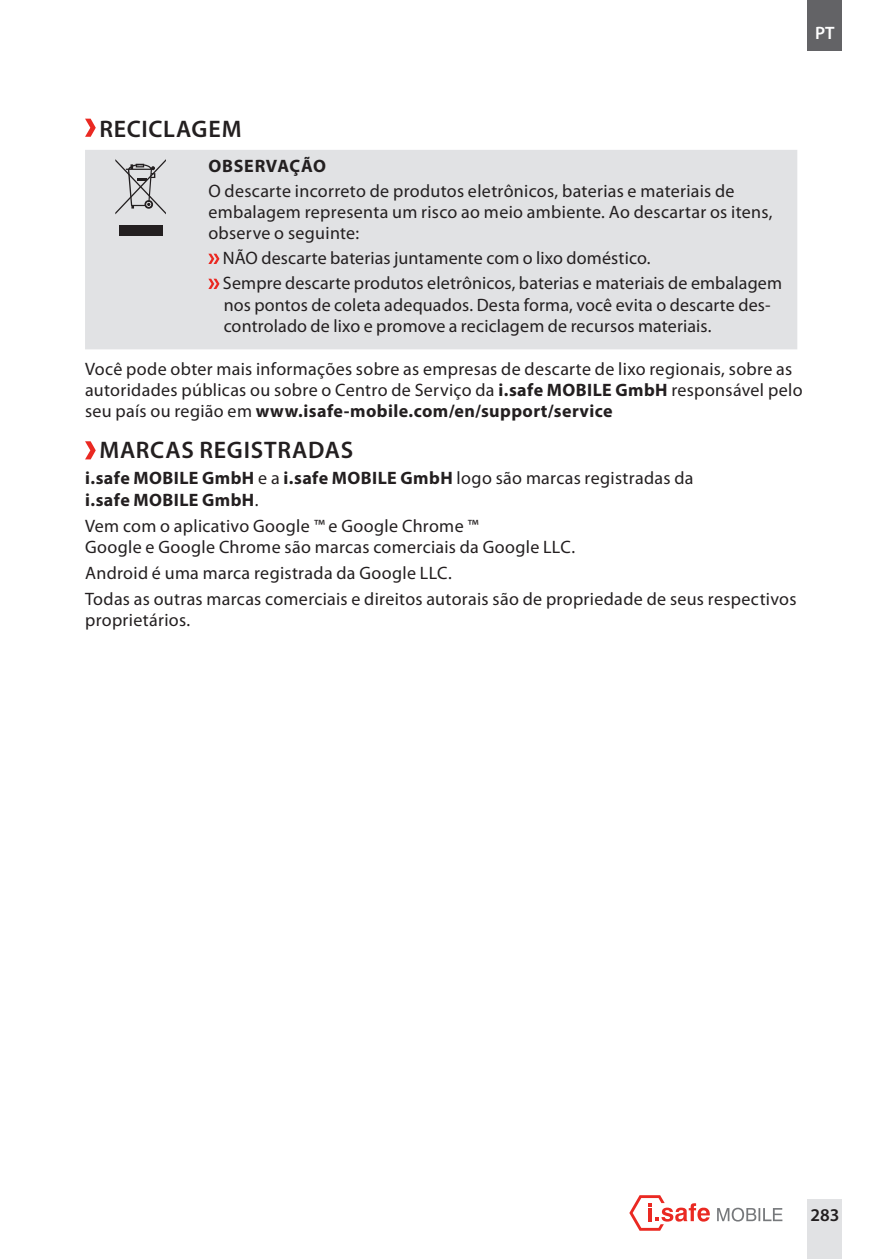
<style>
.page{position:relative;width:893px;height:1259px;background:#fff}
.page>*{position:absolute;margin:0;border:0;box-sizing:border-box;transform-origin:0 0}
.t1{font:600 24px "Myriad Pro";letter-spacing:.035em;color:#231f20}
.t2{font:18px/21px "Myriad Pro";letter-spacing:.015em;color:#231f20}
.t3{font:700 18px/21.6px "Myriad Pro";letter-spacing:.025em;color:#231f20}
.t4{font:600 18px "Myriad Pro";color:#231f20}
.t5{font:600 18px "Myriad Pro";color:#fff}
.s1{font-weight:700}
.s2{font-weight:400}
</style>
<div class="page">
<div style="left:808px;top:0;width:34px;height:51px;background:#636366"></div>
<div style="left:808px;top:1199px;width:34px;height:60px;background:#e1e2e4"></div>
<svg style="left:717px;top:1207px;width:65px;height:14px"></svg>
<svg style="left:629px;top:1195px;width:81px;height:35px"></svg>
<svg style="left:85px;top:119px;width:11px;height:18px"></svg>
<div style="left:85px;top:150px;width:712px;height:199px;background:#e1e2e4"></div>
<div style="left:119px;top:225px;width:43px;height:11px;background:#231f20"></div>
<svg style="left:115px;top:159px;width:51px;height:55px;background:#c1c1c3"></svg>
<svg style="left:208px;top:254px;width:11px;height:10px"></svg>
<svg style="left:208px;top:279px;width:11px;height:10px"></svg>
<svg style="left:85px;top:441px;width:11px;height:18px"></svg>
<p class="t5" style="left:815px;top:22px;width:21px">PT</p>
<h1 class="t1" style="left:99px;top:114px;width:144px">RECICLAGEM</h1>
<p class="t3" style="left:209px;top:154px;width:119px">OBSERVAÇÃO</p>
<p class="t2" style="left:208px;top:180px;width:566px">O descarte incorreto de produtos eletrônicos, baterias e materiais de embalagem representa um risco ao meio ambiente. Ao descartar os itens, observe o seguinte:</p>
<p class="t2" style="left:223px;top:245px;width:561px;line-height:24.9px">NÃO descarte baterias juntamente com o lixo doméstico.<br>Sempre descarte produtos eletrônicos, baterias e materiais de embalagem</p>
<p class="t2" style="left:224px;top:294px;width:548px">nos pontos de coleta adequados. Desta forma, você evita o descarte des&shy;controlado de lixo e promove a reciclagem de recursos materiais.</p>
<p class="t2" style="left:85px;top:358px;width:719px">Você pode obter mais informações sobre as empresas de descarte de lixo regionais, sobre as autoridades públicas ou sobre o Centro de Serviço da <span class="s1">i.safe MOBILE GmbH</span> responsável pelo seu país ou região em <span class="s1">www.isafe-mobile.com/en/support/service</span></p>
<h1 class="t1" style="left:99px;top:435px;width:255px">MARCAS REGISTRADAS</h1>
<p class="t3" style="left:85px;top:466px;width:610px">i.safe MOBILE GmbH <span class="s2">e a</span> i.safe MOBILE GmbH <span class="s2">logo são marcas registradas da </span>i.safe MOBILE GmbH<span class="s2">.</span></p>
<p class="t2" style="left:85px;top:514px;width:492px">Vem com o aplicativo Google ™ e Google Chrome ™<br>Google e Google Chrome são marcas comerciais da Google LLC.</p>
<p class="t2" style="left:85px;top:560px;width:713px;line-height:25.8px">Android é uma marca registrada da Google LLC.<br>Todas as outras marcas comerciais e direitos autorais são de propriedade de seus respectivos</p>
<p class="t2" style="left:85px;top:609px;width:107px">proprietários.</p>
<p class="t4" style="left:810px;top:1204px;width:30px">283</p>
</div>
